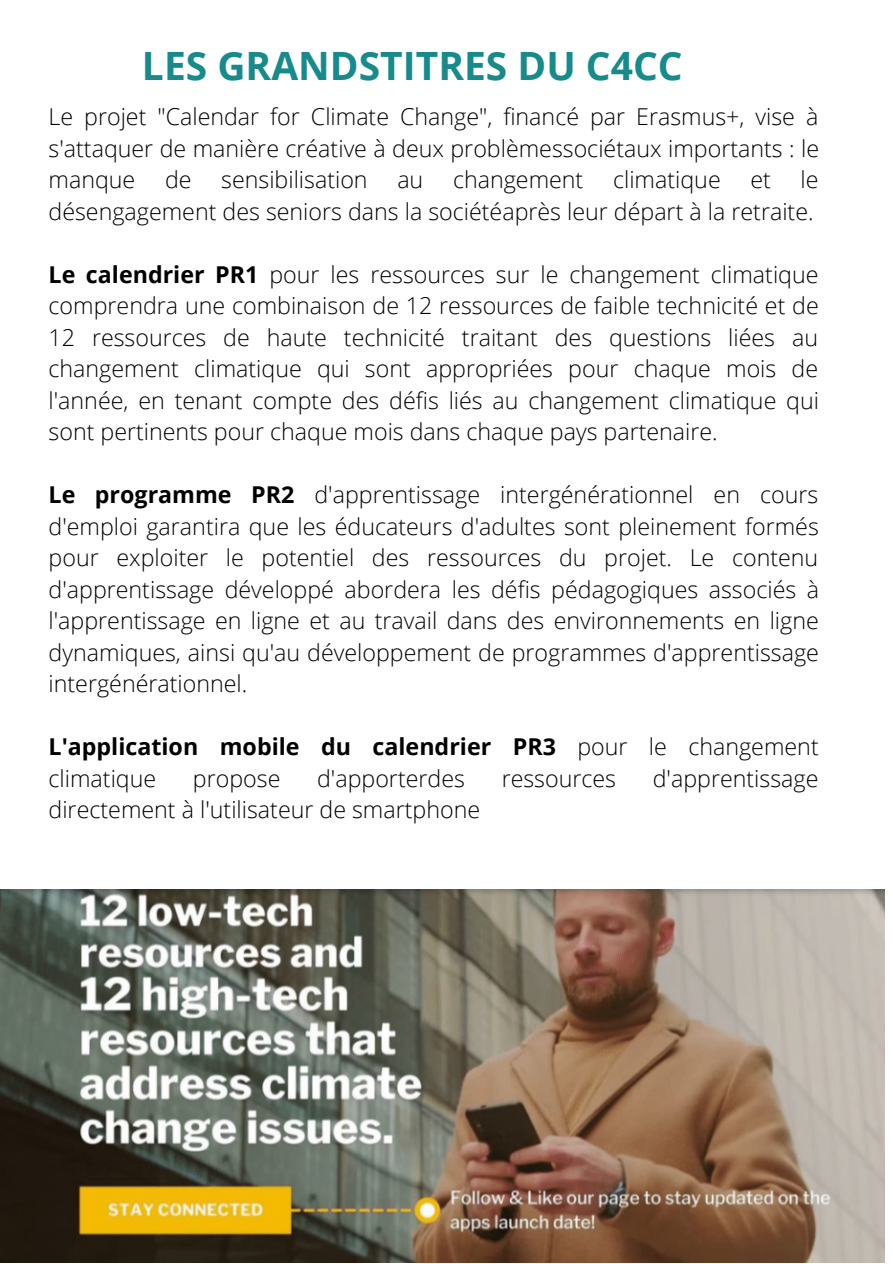
<style>
.page{position:relative;width:893px;height:1264px;background:#fff}
.page>*{position:absolute;margin:0;border:0;box-sizing:border-box;transform-origin:0 0}
.t1{font:700 39px "Open Sans";color:#178a8c}
.t2{font:300 23.25px/31.5px "Open Sans";color:#000;text-align:justify}
.t3{font:700 23.25px/31.5px "Open Sans";color:#000}
.s1{font-weight:700}
.s2{font-weight:300}
</style>
<div class="page">
<img style="left:0;top:889px;width:884px;height:373px">
<p class="t1" style="left:142px;top:38px;width:542px">LES GRANDSTITRES DU C4CC</p>
<p class="t2" style="left:49px;top:100px;width:772px">Le projet "Calendar for Climate Change", financé par Erasmus+, vise à s'attaquer de manière créative à deux problèmessociétaux importants : le manque</p>
<p class="t2" style="left:49px;top:163px;width:771px;text-align:right">le<br>désengagement des seniors dans la sociétéaprès leur départ à la retraite.</p>
<p class="t2" style="left:49px;top:258px;width:772px"><span class="s1">Le calendrier PR1</span> pour les ressources sur le changement climatique comprendra une combinaison de 12 ressources de faible technicité et de 12 ressources de haute technicité traitant des questions liées au changement climatique qui sont appropriées pour chaque mois de l'année, en tenant compte des défis liés au changement climatique qui sont pertinents pour chaque mois dans chaque pays partenaire.</p>
<p class="t2" style="left:49px;top:478px;width:772px"><span class="s1">Le programme PR2</span> d'apprentissage intergénérationnel en cours d'emploi garantira que les éducateurs d'adultes sont pleinement formés pour exploiter le potentiel des ressources du projet. Le contenu d'apprentissage développé abordera les défis pédagogiques associés à l'apprentissage en ligne et au travail dans des environnements en ligne dynamiques, ainsi qu'au développement de programmes d'apprentissage intergénérationnel.</p>
<p class="t3" style="left:49px;top:730px;width:771px">L'application mobile du calendrier PR3 <span class="s2">pour le changement climatique</span></p>
<p class="t2" style="left:165px;top:163px;width:28px">de</p>
<p class="t2" style="left:221px;top:163px;width:148px">sensibilisation</p>
<p class="t2" style="left:397px;top:163px;width:27px">au</p>
<p class="t2" style="left:453px;top:163px;width:132px">changement</p>
<p class="t2" style="left:613px;top:163px;width:109px">climatique</p>
<p class="t2" style="left:750px;top:163px;width:22px">et</p>
<p class="t2" style="left:193px;top:761px;width:89px">propose</p>
<p class="t2" style="left:317px;top:761px;width:149px">d'apporterdes</p>
<p class="t2" style="left:501px;top:761px;width:116px">ressources</p>
<p class="t2" style="left:652px;top:761px;width:167px">d'apprentissage</p>
<p class="t2" style="left:49px;top:793px;width:433px">directement à l'utilisateur de smartphone</p>
</div>
